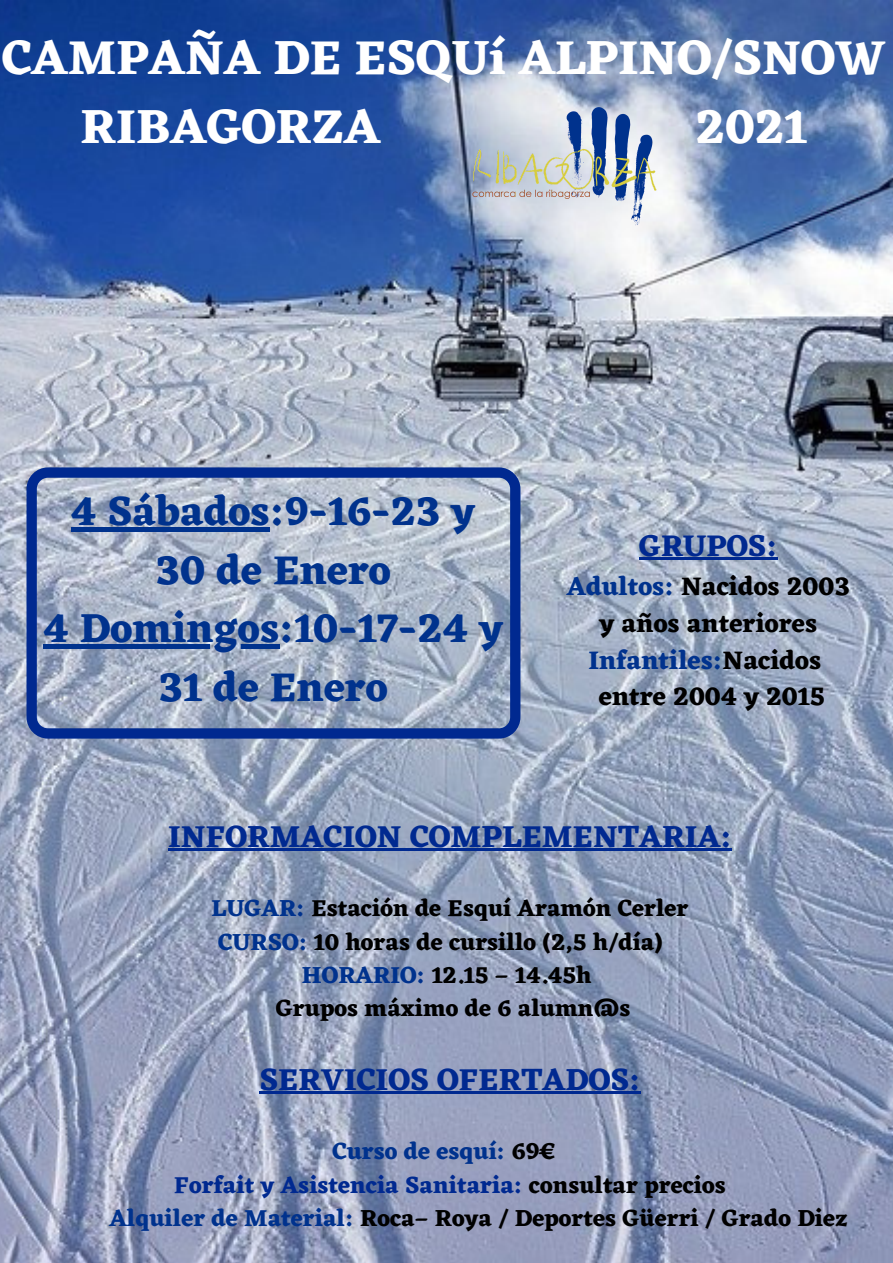
<style>
.page{position:relative;width:893px;height:1263px;background:#fff}
.page>*{position:absolute;margin:0;border:0;box-sizing:border-box;transform-origin:0 0}
.t1{font:700 49.5px/69.2px "Eczar";color:#fff}
.t2{font:700 41.78px/58.5px "Eczar";color:#00328d;text-align:center}
.t3{font:700 31.5px "Eczar";color:#002990}
.t4{font:700 30.83px "Eczar";color:#002990}
.t5{font:700 26.4px/36.9px "Eczar";color:#000;text-align:center}
.t6{font:700 24px "Eczar";color:#000}
.t7{font:700 24px "Eczar";color:#002990}
.t8{font:700 24px "Eczar";color:#00328d}
.s1{color:#00328d}
.s2{color:#000}
</style>
<div class="page">
<img style="left:0;top:0;width:893px;height:1263px">
<img style="left:470px;top:101px;width:188px;height:131px">
<hr style="left:168px;top:848px;width:564px;height:3px;background:#002990">
<hr style="left:259px;top:1091px;width:381px;height:3px;background:#002990">
<svg style="left:27px;top:467px;width:493px;height:272px;background:#98a7c2"></svg>
<hr style="left:71px;top:527px;width:199px;height:4px;background:#00328d">
<hr style="left:43px;top:644px;width:236px;height:4px;background:#00328d">
<hr style="left:639px;top:557px;width:138px;height:3px;background:#002990">
<p class="t1" style="left:81px;top:22px;width:806px;text-indent:-79px">CAMPAÑA DE ESQUí ALPINO/SNOW<br>RIBAGORZA</p>
<p class="t1" style="left:695px;top:91px;width:113px">2021</p>
<p class="t2" style="left:71px;top:481px;width:406px">4 Sábados:9-16-23 y<br>30 de Enero</p>
<p class="t2" style="left:43px;top:598px;width:461px">4 Domingos:10-17-24 y<br>31 de Enero</p>
<p class="t4" style="left:639px;top:527px;width:140px">GRUPOS:</p>
<p class="t5" style="left:567px;top:567px;width:285px"><span class="s1">Adultos:</span> Nacidos 2003 y años anteriores</p>
<p class="t5" style="left:588px;top:641px;width:238px"><span class="s1">Infantiles:</span>Nacidos entre 2004 y 2015</p>
<p class="t3" style="left:168px;top:817px;width:565px">INFORMACION COMPLEMENTARIA:</p>
<p class="t6" style="left:211px;top:894px;width:478px"><span class="s1">LUGAR:</span> Estación de Esquí Aramón Cerler</p>
<p class="t6" style="left:218px;top:927px;width:446px"><span class="s1">CURSO:</span> 10 horas de cursillo (2,5 h/día)</p>
<p class="t6" style="left:302px;top:960px;width:291px"><span class="s1">HORARIO:</span> 12.15 – 14.45h</p>
<p class="t6" style="left:276px;top:993px;width:356px">Grupos máximo de 6 alumn@s</p>
<p class="t3" style="left:259px;top:1060px;width:383px">SERVICIOS OFERTADOS:</p>
<p class="t8" style="left:332px;top:1137px;width:224px">Curso de esquí: <span class="s2">69€</span></p>
<p class="t7" style="left:174px;top:1170px;width:553px">Forfait y Asistencia Sanitaria: <span class="s2">consultar precios</span></p>
<p class="t6" style="left:109px;top:1203px;width:740px"><span class="s1">Alquiler de Material:</span> Roca– Roya / Deportes Güerri / Grado Diez</p>
</div>
